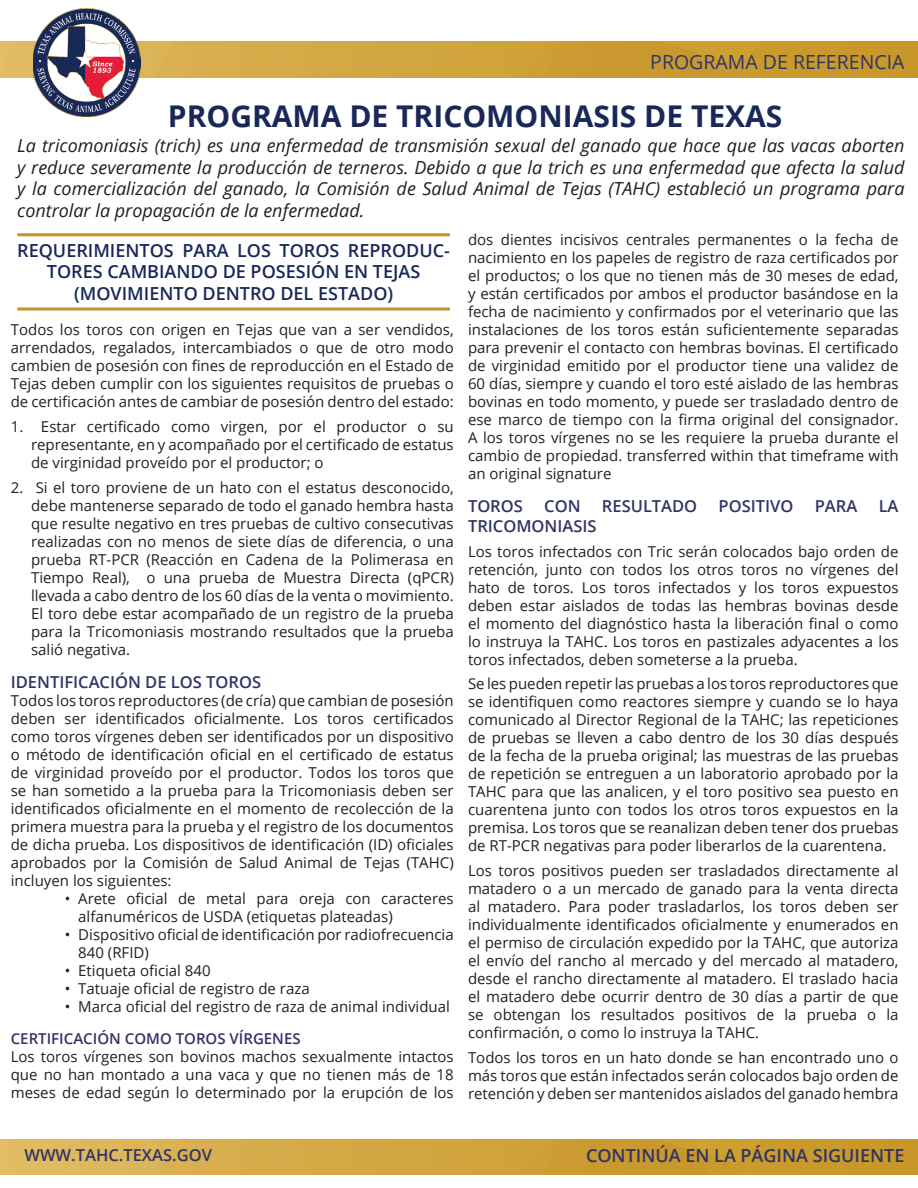
<style>
.page{position:relative;width:918px;height:1188px;background:#fff}
.page>*{position:absolute;margin:0;border:0;box-sizing:border-box;transform-origin:0 0}
.t1{font:700 30px "Open Sans";color:#192858}
.t2{font:19.5px "Open Sans";color:#303566}
.t3{font:italic 18px/21.6px "Open Sans";color:#231f20;text-align:justify}
.t4{font:600 18px/21.6px "Open Sans";color:#192858;text-align:center}
.t5{font:600 18px "Open Sans";color:#303566}
.t6{font:600 16.5px "Open Sans";color:#303566}
.t7{font:15px/18px "Open Sans";color:#231f20;text-align:justify}
.t8{font:600 15px "Open Sans";color:#303566}
</style>
<div class="page">
<img style="left:0;top:41px;width:918px;height:37px">
<img style="left:33px;top:9px;width:107px;height:108px">
<img style="left:0;top:1140px;width:918px;height:34px">
<hr style="left:17px;top:308px;width:433px;height:2px;background:#c59329">
<hr style="left:17px;top:233px;width:433px;height:3px;background:#c59329">
<p class="t2" style="left:650px;top:48px;width:256px">PROGRAMA DE REFERENCIA</p>
<h1 class="t1" style="left:168px;top:95px;width:616px">PROGRAMA DE TRICOMONIASIS DE TEXAS</h1>
<p class="t3" style="left:17px;top:134px;width:889px">La tricomoniasis (trich) es una enfermedad de transmisión sexual del ganado que hace que las vacas aborten y reduce severamente la producción de terneros. Debido a que la trich es una enfermedad que afecta la salud y la comercialización del ganado, la Comisión de Salud Animal de Tejas (TAHC) estableció un programa para controlar la propagación de la enfermedad.</p>
<h2 class="t4" style="left:17px;top:239px;width:434px">REQUERIMIENTOS PARA LOS TOROS REPRODUC-<br>TORES CAMBIANDO DE POSESIÓN EN TEJAS (MOVIMIENTO DENTRO DEL ESTADO)</h2>
<p class="t7" style="left:468px;top:230px;width:432px">dos dientes incisivos centrales permanentes o la fecha de nacimiento en los papeles de registro de raza certificados por el productos; o los que no tienen más de 30 meses de edad, y están certificados por ambos el productor basándose en la fecha de nacimiento y confirmados por el veterinario que las instalaciones de los toros están suficientemente separadas para prevenir el contacto con hembras bovinas. El certificado de virginidad emitido por el productor tiene una validez de 60 días, siempre y cuando el toro esté aislado de las hembras bovinas en todo momento, y puede ser trasladado dentro de ese marco de tiempo con la firma original del consignador.<br>A los toros vírgenes no se les requiere la prueba durante el cambio de propiedad. transferred within that timeframe with an original signature</p>
<h3 class="t6" style="left:468px;top:495px;width:56px">TOROS</h3>
<h3 class="t6" style="left:544px;top:495px;width:38px">CON</h3>
<h3 class="t6" style="left:602px;top:495px;width:97px">RESULTADO</h3>
<h3 class="t6" style="left:719px;top:495px;width:76px">POSITIVO</h3>
<h3 class="t6" style="left:815px;top:495px;width:44px">PARA</h3>
<h3 class="t6" style="left:879px;top:495px;width:21px">LA</h3>
<h3 class="t6" style="left:468px;top:515px;width:130px">TRICOMONIASIS</h3>
<p class="t7" style="left:468px;top:542px;width:432px">Los toros infectados con Tric serán colocados bajo orden de retención, junto con todos los otros toros no vírgenes del hato de toros. Los toros infectados y los toros expuestos deben estar aislados de todas las hembras bovinas desde el momento del diagnóstico hasta la liberación final o como lo instruya la TAHC. Los toros en pastizales adyacentes a los toros infectados, deben someterse a la prueba.</p>
<p class="t7" style="left:468px;top:675px;width:432px">Se les pueden repetir las pruebas a los toros reproductores que se identifiquen como reactores siempre y cuando se lo haya comunicado al Director Regional de la TAHC; las repeticiones de pruebas se lleven a cabo dentro de los 30 días después de la fecha de la prueba original; las muestras de las pruebas de repetición se entreguen a un laboratorio aprobado por la TAHC para que las analicen, y el toro positivo sea puesto en cuarentena junto con todos los otros toros expuestos en la premisa. Los toros que se reanalizan deben tener dos pruebas de RT-PCR negativas para poder liberarlos de la cuarentena.</p>
<p class="t7" style="left:468px;top:861px;width:432px">Los toros positivos pueden ser trasladados directamente al matadero o a un mercado de ganado para la venta directa al matadero. Para poder trasladarlos, los toros deben ser individualmente identificados oficialmente y enumerados en el permiso de circulación expedido por la TAHC, que autoriza el envío del rancho al mercado y del mercado al matadero, desde el rancho directamente al matadero. El traslado hacia el matadero debe ocurrir dentro de 30 días a partir de que se obtengan los resultados positivos de la prueba o la confirmación, o como lo instruya la TAHC.</p>
<p class="t7" style="left:468px;top:1048px;width:432px">Todos los toros en un hato donde se han encontrado uno o más toros que están infectados serán colocados bajo orden de retención y deben ser mantenidos aislados del ganado hembra</p>
<p class="t7" style="left:11px;top:321px;width:445px">Todos los toros con origen en Tejas que van a ser vendidos, arrendados, regalados, intercambiados o que de otro modo cambien de posesión con fines de reproducción en el Estado de Tejas deben cumplir con los siguientes requisitos de pruebas o de certificación antes de cambiar de posesión dentro del estado:</p>
<p class="t7" style="left:31px;top:417px;width:424px;text-indent:-20px">1. Estar certificado como virgen, por el productor o su representante, en y acompañado por el certificado de estatus de virginidad proveído por el productor; o</p>
<p class="t7" style="left:31px;top:478px;width:424px;text-indent:-20px">2. Si el toro proviene de un hato con el estatus desconocido, debe mantenerse separado de todo el ganado hembra hasta que resulte negativo en tres pruebas de cultivo consecutivas realizadas con no menos de siete días de diferencia, o una prueba RT-PCR (Reacción en Cadena de la Polimerasa en Tiempo Real), o una prueba de Muestra Directa (qPCR) llevada a cabo dentro de los 60 días de la venta o movimiento.<br>El toro debe estar acompañado de un registro de la prueba para la Tricomoniasis mostrando resultados que la prueba salió negativa.</p>
<h3 class="t6" style="left:11px;top:671px;width:252px">IDENTIFICACIÓN DE LOS TOROS</h3>
<p class="t7" style="left:11px;top:691px;width:445px">Todos los toros reproductores (de cría) que cambian de posesión deben ser identificados oficialmente. Los toros certificados como toros vírgenes deben ser identificados por un dispositivo o método de identificación oficial en el certificado de estatus de virginidad proveído por el productor. Todos los toros que se han sometido a la prueba para la Tricomoniasis deben ser identificados oficialmente en el momento de recolección de la primera muestra para la prueba y el registro de los documentos de dicha prueba. Los dispositivos de identificación (ID) oficiales aprobados por la Comisión de Salud Animal de Tejas (TAHC) incluyen los siguientes:</p>
<p class="t7" style="left:78px;top:889px;width:377px;text-indent:-14px">• Arete oficial de metal para oreja con caracteres alfanuméricos de USDA (etiquetas plateadas)</p>
<p class="t7" style="left:78px;top:925px;width:377px;text-indent:-14px">• Dispositivo oficial de identificación por radiofrecuencia<br>840 (RFID)</p>
<p class="t7" style="left:65px;top:961px;width:147px">• Etiqueta oficial 840</p>
<p class="t7" style="left:65px;top:979px;width:246px">• Tatuaje oficial de registro de raza</p>
<p class="t7" style="left:65px;top:997px;width:387px">• Marca oficial del registro de raza de animal individual</p>
<h3 class="t8" style="left:11px;top:1028px;width:291px">CERTIFICACIÓN COMO TOROS VÍRGENES</h3>
<p class="t7" style="left:11px;top:1047px;width:445px">Los toros vírgenes son bovinos machos sexualmente intactos que no han montado a una vaca y que no tienen más de 18 meses de edad según lo determinado por la erupción de los</p>
<p class="t6" style="left:24px;top:1144px;width:189px">WWW.TAHC.TEXAS.GOV</p>
<p class="t5" style="left:586px;top:1144px;width:320px">CONTINÚA EN LA PÁGINA SIGUIENTE</p>
</div>
